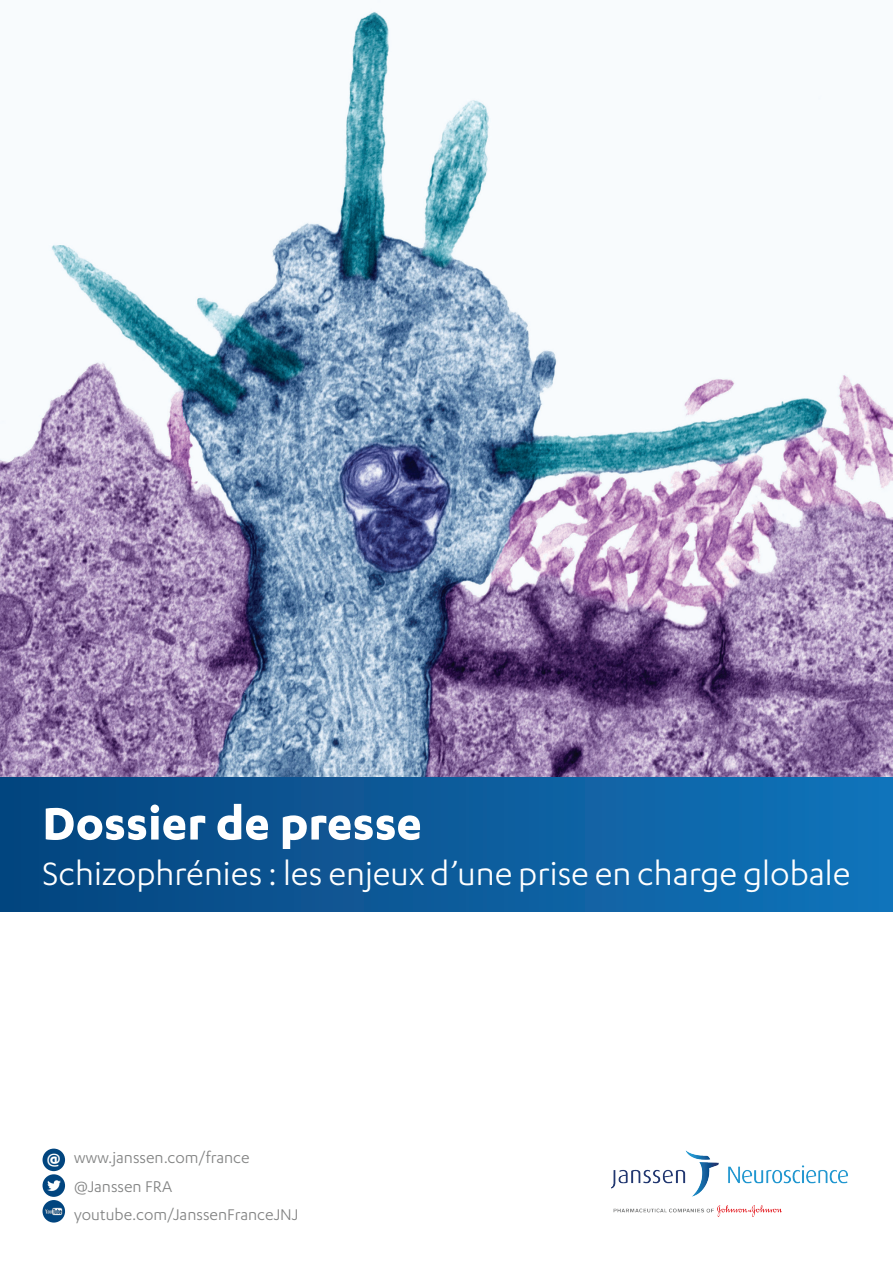
<style>
.page{position:relative;width:893px;height:1263px;background:#fff}
.page>*{position:absolute;margin:0;border:0;box-sizing:border-box;transform-origin:0 0}
.t1{font:700 52.5px "Karbon";color:#fff}
.t2{font:37.5px "Karbon";color:#fff}
.t3{font:18px/28.5px "Karbon";color:#828383}
.t4{font:700 18px "Karbon";color:#fff}
</style>
<div class="page">
<img style="left:611px;top:1150px;width:237px;height:67px">
<img style="left:0;top:11px;width:892px;height:766px">
<div style="left:0;top:777px;width:892px;height:134px;background:linear-gradient(to right,#06447d,#1273ba)"></div>
<div style="left:43px;top:1148px;width:22px;height:23px;background:#01457f;border-radius:50%"></div>
<svg style="left:43px;top:1174px;width:22px;height:23px"></svg>
<div style="left:43px;top:1200px;width:22px;height:22px;background:#01457f;border-radius:50%"></div>
<img style="left:43px;top:1175px;width:21px;height:21px">
<img style="left:45px;top:1207px;width:17px;height:8px">
<h1 class="t1" style="left:43px;top:794px;width:381px">Dossier de presse</h1>
<h2 class="t2" style="left:43px;top:853px;width:809px">Schizophrénies : les enjeux d’une prise en charge globale</h2>
<p class="t4" style="left:47px;top:1148px;width:15px">@</p>
<p class="t3" style="left:74px;top:1143px;width:226px">www.janssen.com/france @Janssen FRA youtube.com/JanssenFranceJNJ</p>
</div>
